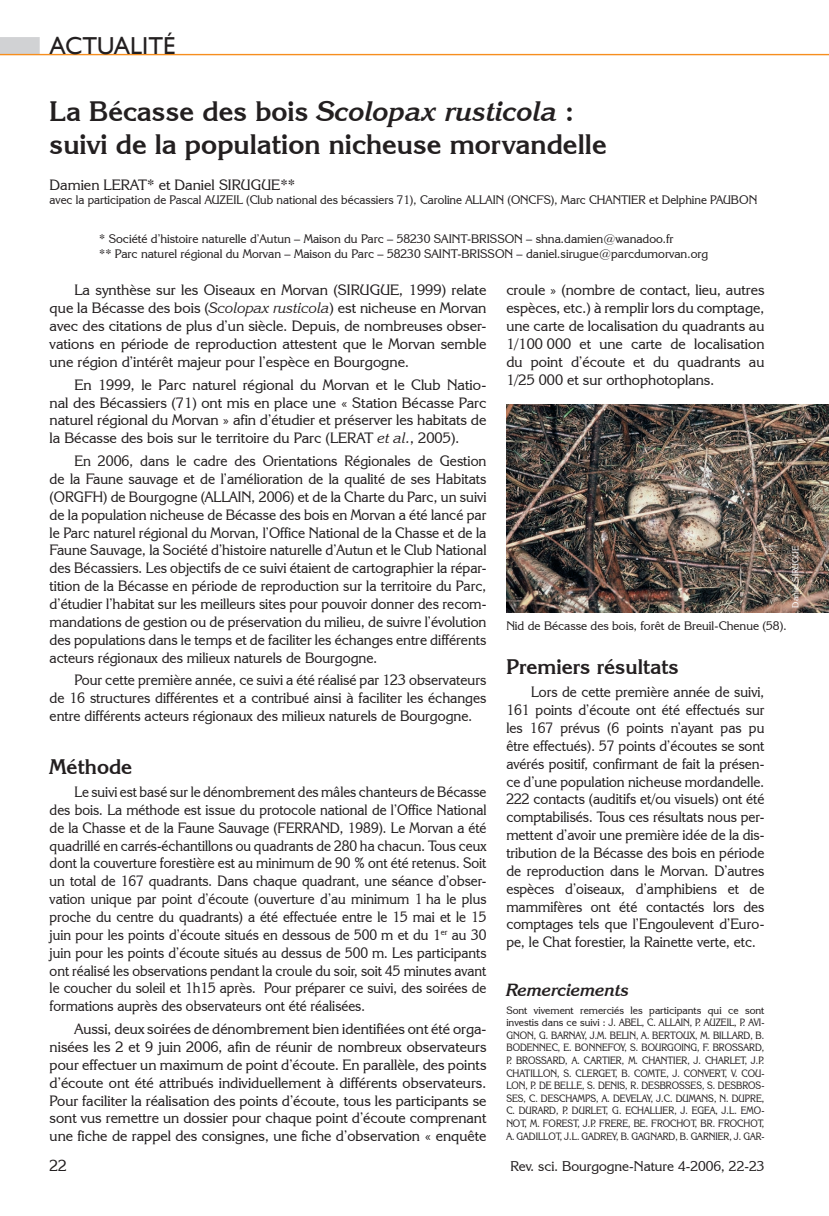
<style>
.page{position:relative;width:829px;height:1216px;background:#fff}
.page>*{position:absolute;margin:0;border:0;box-sizing:border-box;transform-origin:0 0}
.t1{font:700 28px/33.6px "Korinna IT Cby BT";color:#231f20}
.t2{font:24.5px "Gill Sans";color:#231f20}
.t3{font:700 21px "Korinna IT Cby BT";color:#231f20}
.t4{font:italic 700 17.5px "Korinna IT Cby BT";color:#231f20}
.t5{font:15.75px "Korinna IT Cby BT";color:#231f20}
.t6{font:14.88px/17.8px "Korinna IT Cby BT";color:#231f20;text-align:justify}
.t7{font:14.88px/17.8px "Korinna IT Cby BT";color:#231f20;text-align:justify;scale:.96 1}
.t8{font:14.88px/17.8px "Korinna IT Cby BT";color:#231f20;text-align:justify;scale:.94 1}
.t9{font:14.88px/17.8px "Korinna IT Cby BT";color:#231f20;text-align:justify;scale:.95 1}
.t10{font:14px "Korinna IT Cby BT";color:#231f20}
.t11{font:12.25px/14.7px "Korinna IT Cby BT";color:#231f20}
.t12{font:10.5px/12.6px "Korinna IT Cby BT";color:#231f20;text-align:justify}
.t13{font:8.75px "Korinna IT Cby BT";color:#fff}
.s1{font-style:italic}
</style>
<div class="page">
<div style="left:0;top:37px;width:40px;height:18px;background:#d1d2d4"></div>
<hr style="left:0;top:54px;width:828px;height:1px;background:#f68e1e">
<img style="left:506px;top:404px;width:322px;height:209px">
<h2 class="t2" style="left:50px;top:31px;width:127px">ACTUALITÉ</h2>
<h1 class="t1" style="left:50px;top:94px;width:558px">La Bécasse des bois <span class="s1">Scolopax rusticola</span> : suivi de la population nicheuse morvandelle</h1>
<p class="t6" style="left:50px;top:175px;width:247px">Damien LERAT* et Daniel SIRUGUE**</p>
<p class="t11" style="left:50px;top:192px;width:709px">avec la participation de Pascal AUZEIL (Club national des bécassiers 71), Caroline ALLAIN (ONCFS), Marc CHANTIER et Delphine PAUBON</p>
<p class="t11" style="left:99px;top:231px;width:610px">* Société d’histoire naturelle d’Autun – Maison du Parc – 58230 SAINT-BRISSON – shna.damien@wanadoo.fr<br>** Parc naturel régional du Morvan – Maison du Parc – 58230 SAINT-BRISSON – daniel.sirugue@parcdumorvan.org</p>
<p class="t6" style="left:50px;top:281px;width:438px;text-indent:25px">La synthèse sur les Oiseaux en Morvan (SIRUGUE, 1999) relate que la Bécasse des bois (<span class="s1">Scolopax rusticola</span>) est nicheuse en Morvan avec des citations de plus d’un siècle. Depuis, de nombreuses obser&shy;vations en période de reproduction attestent que le Morvan semble une région d’intérêt majeur pour l’espèce en Bourgogne.</p>
<p class="t6" style="left:50px;top:375px;width:438px;text-indent:25px">En 1999, le Parc naturel régional du Morvan et le Club Natio&shy;nal des Bécassiers (71) ont mis en place une « Station Bécasse Parc naturel régional du Morvan » afin d’étudier et préserver les habitats de la Bécasse des bois sur le territoire du Parc (LERAT <span class="s1">et al.</span>, 2005).</p>
<p class="t7" style="left:50px;top:452px;width:456px;text-indent:25px">En 2006, dans le cadre des Orientations Régionales de Gestion de la Faune sauvage et de l’amélioration de la qualité de ses Habitats (ORGFH) de Bourgogne (ALLAIN, 2006) et de la Charte du Parc, un suivi de la population nicheuse de Bécasse des bois en Morvan a été lancé par le Parc naturel régional du Morvan, l’Office National de la Chasse et de la Faune Sauvage, la Société d’histoire naturelle d’Autun et le Club National des Bécassiers. Les objectifs de ce suivi étaient de cartographier la répar&shy;tition de la Bécasse en période de reproduction sur la territoire du Parc, d’étudier l’habitat sur les meilleurs sites pour pouvoir donner des recom&shy;mandations de gestion ou de préservation du milieu, de suivre l’évolution des populations dans le temps et de faciliter les échanges entre différents acteurs régionaux des milieux naturels de Bourgogne.</p>
<p class="t7" style="left:50px;top:671px;width:456px;text-indent:25px">Pour cette première année, ce suivi a été réalisé par 123 observateurs de 16 structures différentes et a contribué ainsi à faciliter les échanges entre différents acteurs régionaux des milieux naturels de Bourgogne.</p>
<h3 class="t3" style="left:50px;top:753px;width:84px">Méthode</h3>
<p class="t8" style="left:50px;top:782px;width:466px;text-indent:25px">Le suivi est basé sur le dénombrement des mâles chanteurs de Bécasse des bois. La méthode est issue du protocole national de l’Office National de la Chasse et de la Faune Sauvage (FERRAND, 1989). Le Morvan a été quadrillé en carrés-échantillons ou quadrants de 280 ha chacun. Tous ceux dont la couverture forestière est au minimum de 90 % ont été retenus. Soit un total de 167 quadrants. Dans chaque quadrant, une séance d’obser&shy;vation unique par point d’écoute (ouverture d’au minimum 1 ha le plus proche du centre du quadrants) a été effectuée entre le 15 mai et le 15 juin pour les points d’écoute situés en dessous de 500 m et du 1<sup>er</sup> au 30 juin pour les points d’écoute situés au dessus de 500 m. Les participants ont réalisé les observations pendant la croule du soir, soit 45 minutes avant le coucher du soleil et 1h15 après. Pour préparer ce suivi, des soirées de formations auprès des observateurs ont été réalisées.</p>
<p class="t6" style="left:50px;top:1019px;width:438px;text-indent:25px">Aussi, deux soirées de dénombrement bien identifiées ont été orga&shy;nisées les 2 et 9 juin 2006, afin de réunir de nombreux observateurs pour effectuer un maximum de point d’écoute. En parallèle, des points d’écoute ont été attribués individuellement à différents observateurs.<br>Pour faciliter la réalisation des points d’écoute, tous les participants se sont vus remettre un dossier pour chaque point d’écoute comprenant une fiche de rappel des consignes, une fiche d’observation « enquête</p>
<p class="t5" style="left:50px;top:1156px;width:19px">22</p>
<p class="t6" style="left:506px;top:281px;width:259px">croule » (nombre de contact, lieu, autres espèces, etc.) à remplir lors du comptage, une carte de localisation du quadrants au 1/100 000 et une carte de localisation du point d’écoute et du quadrants au 1/25 000 et sur orthophotoplans.</p>
<p class="t13" style="left:789px;top:607px;width:64px;rotate:-90deg">Daniel SIRUGUE</p>
<p class="t11" style="left:506px;top:617px;width:282px">Nid de Bécasse des bois, forêt de Breuil-Chenue (58).</p>
<h3 class="t3" style="left:506px;top:654px;width:174px">Premiers résultats</h3>
<p class="t9" style="left:506px;top:683px;width:273px;text-indent:25px">Lors de cette première année de suivi, 161 points d’écoute ont été effectués sur les 167 prévus (6 points n’ayant pas pu être effectués). 57 points d’écoutes se sont avérés positif, confirmant de fait la présen&shy;ce d’une population nicheuse mordandelle.<br>222 contacts (auditifs et/ou visuels) ont été comptabilisés. Tous ces résultats nous per&shy;mettent d’avoir une première idée de la dis&shy;tribution de la Bécasse des bois en période de reproduction dans le Morvan. D’autres espèces d’oiseaux, d’amphibiens et de mammifères ont été contactés lors des comptages tels que l’Engoulevent d’Euro&shy;pe, le Chat forestier, la Rainette verte, etc.</p>
<p class="t4" style="left:506px;top:979px;width:124px">Remerciements</p>
<p class="t12" style="left:506px;top:1003px;width:259px">Sont vivement remerciés les participants qui ce sont investis dans ce suivi : J. ABEL, C. ALLAIN, P. AUZEIL, P. AVI-GNON, G. BARNAY, J.M. BELIN, A. BERTOUX, M. BILLARD, B.<br>BODENNEC, E. BONNEFOY, S. BOURGOING, F. BROSSARD, P. BROSSARD, A. CARTIER, M. CHANTIER, J. CHARLET, J.P.<br>CHATILLON, S. CLERGET, B. COMTE, J. CONVERT, V. COU-LON, P. DE BELLE, S. DENIS, R. DESBROSSES, S. DESBROS-SES, C. DESCHAMPS, A. DEVELAY, J.C. DUMANS, N. DUPRE, C. DURARD, P. DURLET, G. ECHALLIER, J. EGEA, J.L. EMO-NOT, M. FOREST, J.P. FRERE, BE. FROCHOT, BR. FROCHOT, A. GADILLOT, J.L. GADREY, B. GAGNARD, B. GARNIER, J. GAR-</p>
<p class="t10" style="left:510px;top:1157px;width:255px">Rev. sci. Bourgogne-Nature 4-2006, 22-23</p>
</div>
